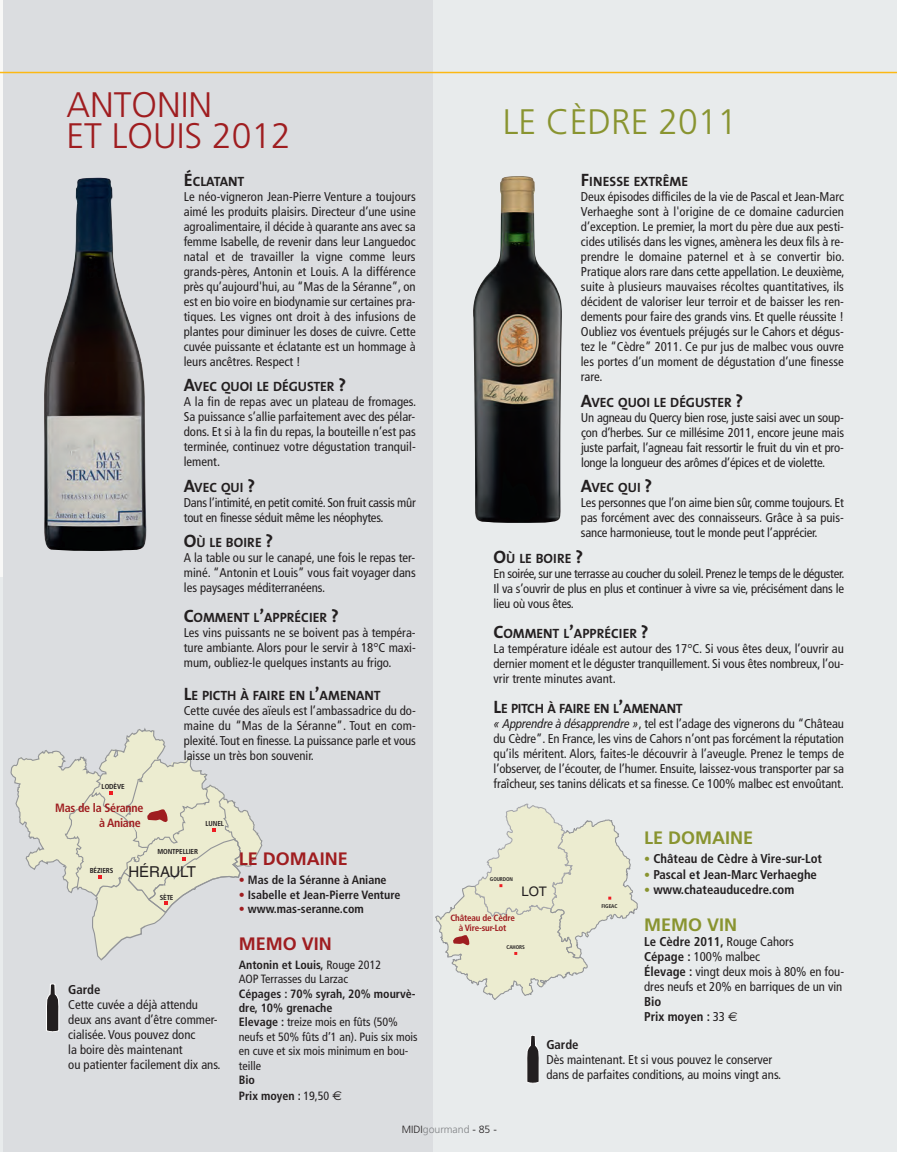
<style>
.page{position:relative;width:897px;height:1152px;background:#fff}
.page>*{position:absolute;margin:0;border:0;box-sizing:border-box;transform-origin:0 0}
.t1{font:35.4px/31px "Frutiger Light OV LSDEKA";color:#9f1d20}
.t2{font:35.4px "Frutiger Light OV LSDEKA";color:#899430}
.t3{font:18px "Frutiger Bold OV MSDEKA";color:#899430}
.t4{font:18px "Frutiger Bold OV MSDEKA";color:#9f1d20}
.t5{font:15px "Helvetica OV KSDEKA";color:#231f20}
.t6{font:13.5px "The Sans Bold Plain OV QSDEKA";color:#231f20}
.t7{font:13.5px "The Sans Bold Plain OV QSDEKA";letter-spacing:-.02em;color:#231f20}
.t8{font:13.2px "Helvetica OV KSDEKA";color:#231f20}
.t9{font:12.75px/15px "Frutiger Cn OV OSDEKA";color:#231f20;text-align:justify}
.t10{font:12.75px/15px "Frutiger Cn OV OSDEKA";letter-spacing:-.02em;color:#231f20}
.t11{font:12.75px "Frutiger Bold Cn OV NSDEKA";color:#231f20}
.t12{font:12px/14.4px "Frutiger Cn OV OSDEKA";color:#231f20}
.t13{font:12px "Frutiger Bold Cn OV NSDEKA";color:#231f20}
.t14{font:700 condensed 12px/14.4px "Frutiger";letter-spacing:-.02em;color:#9f1d20;text-align:right}
.t15{font:10.5px "Frutiger Light OV LSDEKA";color:#231f20}
.t16{font:700 condensed 9px/10.8px "Frutiger";letter-spacing:-.02em;color:#9f1d20;text-align:center}
.t17{font:700 condensed 7.2px "Frutiger";letter-spacing:-.02em;color:#231f20}
.t18{font:700 condensed 5.4px "Frutiger";letter-spacing:-.02em;color:#231f20}
.s1{font-size:18px}
.s2{font-family:"Frutiger Bold Cn OV NSDEKA"}
.s3{color:#9f1d20}
.s4{font-family:"Frutiger Cn OV OSDEKA"}
.s5{font-family:"Euro Sans Regular OV PSDEKA";font-size:12.75px}
.s6{font-family:"Frutiger LT Com Condensed Ita OV RSDEKA"}
.s7{font-size:12px;color:#899430}
.s8{font-family:"Euro Sans Regular OV PSDEKA"}
.s9{color:#808285}
</style>
<div class="page">
<div style="left:419px;top:0;width:477px;height:1152px;background:#e8ebec"></div>
<svg style="left:526px;top:1035px;width:14px;height:48px"></svg>
<svg style="left:435px;top:803px;width:203px;height:197px"></svg>
<div style="left:3px;top:0;width:429px;height:1152px;background:#dbdde0"></div>
<img style="left:44px;top:178px;width:102px;height:373px">
<svg style="left:10px;top:728px;width:252px;height:232px"></svg>
<svg style="left:46px;top:983px;width:14px;height:49px"></svg>
<hr style="left:0;top:0;width:3px;height:577px;background:#f8f8f7">
<hr style="left:0;top:577px;width:3px;height:575px;background:#e8ebec">
<hr style="left:0;top:72px;width:896px;height:1px;background:#fcb814">
<img style="left:473px;top:176px;width:89px;height:347px">
<p class="t1" style="left:66px;top:89px;width:226px">ANTONIN<br>ET LOUIS 2012</p>
<p class="t17" style="left:102px;top:782px;width:25px">LODÈVE</p>
<p class="t6" style="left:184px;top:173px;width:62px"><span class="s1">É</span>CLATANT</p>
<p class="t9" style="left:184px;top:189px;width:233px">Le néo-vigneron Jean-Pierre Venture a toujours aimé les produits plaisirs. Directeur d’une usine agroalimentaire, il décide à quarante ans avec sa femme Isabelle, de revenir dans leur Languedoc natal et de travailler la vigne comme leurs grands-pères, Antonin et Louis. A la différence près qu’aujourd'hui, au “Mas de la Séranne”, on est en bio voire en biodynamie sur certaines pra&shy;tiques. Les vignes ont droit à des infusions de plantes pour diminuer les doses de cuivre. Cette cuvée puissante et éclatante est un hommage à leurs ancêtres. Respect !</p>
<p class="t6" style="left:184px;top:378px;width:164px"><span class="s1">A</span>VEC QUOI LE DÉGUSTER <span class="s1">?</span></p>
<p class="t9" style="left:184px;top:394px;width:234px">A la fin de repas avec un plateau de fromages.<br>Sa puissance s’allie parfaitement avec des pélar&shy;dons. Et si à la fin du repas, la bouteille n’est pas terminée, continuez votre dégustation tranquil&shy;lement.</p>
<p class="t6" style="left:184px;top:479px;width:73px"><span class="s1">A</span>VEC QUI <span class="s1">?</span></p>
<p class="t10" style="left:184px;top:495px;width:233px">Dans l’intimité, en petit comité. Son fruit cassis mûr tout en finesse séduit même les néophytes.</p>
<p class="t6" style="left:184px;top:534px;width:91px"><span class="s1">O</span>Ù LE BOIRE <span class="s1">?</span></p>
<p class="t9" style="left:184px;top:550px;width:233px">A la table ou sur le canapé, une fois le repas ter&shy;miné. “Antonin et Louis” vous fait voyager dans les paysages méditerranéens.</p>
<p class="t6" style="left:184px;top:609px;width:157px"><span class="s1">C</span>OMMENT L<span class="s1">’</span>APPRÉCIER <span class="s1">?</span></p>
<p class="t9" style="left:184px;top:625px;width:233px">Les vins puissants ne se boivent pas à tempéra&shy;ture ambiante. Alors pour le servir à 18°C maxi&shy;mum, oubliez-le quelques instants au frigo.</p>
<p class="t6" style="left:184px;top:687px;width:198px"><span class="s1">L</span>E PICTH À FAIRE EN L<span class="s1">’</span>AMENANT</p>
<p class="t9" style="left:184px;top:703px;width:233px">Cette cuvée des aïeuls est l’ambassadrice du do&shy;maine du “Mas de la Séranne”. Tout en com&shy;plexité.Tout en finesse. La puissance parle et vous laisse un très bon souvenir.</p>
<p class="t14" style="left:55px;top:801px;width:90px">Mas de la Séranne à Aniane</p>
<p class="t5" style="left:128px;top:863px;width:69px">HÉRAULT</p>
<p class="t17" style="left:157px;top:847px;width:42px">MONTPELLIER</p>
<p class="t17" style="left:90px;top:866px;width:25px">BÉZIERS</p>
<p class="t17" style="left:160px;top:892px;width:15px">SÈTE</p>
<p class="t17" style="left:205px;top:819px;width:20px">LUNEL</p>
<p class="t9" style="left:68px;top:982px;width:154px;text-align:left"><span class="s2">Garde<br></span>Cette cuvée a déjà attendu deux ans avant d’être commer&shy;cialisée. Vous pouvez donc<br>la boire dès maintenant<br>ou patienter facilement dix ans.</p>
<p class="t4" style="left:239px;top:848px;width:110px">LE DOMAINE</p>
<p class="t13" style="left:239px;top:873px;width:149px"><span class="s3">•</span> Mas de la Séranne à Aniane</p>
<p class="t13" style="left:239px;top:887px;width:163px"><span class="s3">•</span> Isabelle et Jean-Pierre Venture</p>
<p class="t13" style="left:239px;top:901px;width:126px"><span class="s3">•</span> www.mas-seranne.com</p>
<p class="t4" style="left:239px;top:933px;width:94px">MEMO VIN</p>
<p class="t12" style="left:239px;top:957px;width:180px"><span class="s2">Antonin et Louis,</span> Rouge 2012<br>AOP Terrasses du Larzac<br><span class="s2">Cépages : 70% syrah, 20% mourvè&shy;dre, 10% grenache<br>Elevage :</span> treize mois en fûts (50% neufs et 50% fûts d’1 an). Puis six mois en cuve et six mois minimum en bou&shy;teille<br><span class="s2">Bio</span></p>
<p class="t13" style="left:239px;top:1088px;width:105px">Prix moyen : <span class="s4">19,50</span> <span class="s5">€</span></p>
<p class="t2" style="left:503px;top:101px;width:236px">LE CÈDRE 2011</p>
<p class="t6" style="left:581px;top:173px;width:109px"><span class="s1">F</span>INESSE EXTRÊME</p>
<p class="t9" style="left:580px;top:189px;width:265px">Deux épisodes difficiles de la vie de Pascal et Jean-Marc Verhaeghe sont à l'origine de ce domaine cadurcien d’exception. Le premier, la mort du père due aux pesti&shy;cides utilisés dans les vignes, amènera les deux fils à re&shy;prendre le domaine paternel et à se convertir bio.<br>Pratique alors rare dans cette appellation. Le deuxième, suite à plusieurs mauvaises récoltes quantitatives, ils décident de valoriser leur terroir et de baisser les ren&shy;dements pour faire des grands vins. Et quelle réussite !<br>Oubliez vos éventuels préjugés sur le Cahors et dégus&shy;tez le “Cèdre” 2011. Ce pur jus de malbec vous ouvre les portes d’un moment de dégustation d’une finesse rare.</p>
<p class="t6" style="left:581px;top:394px;width:164px"><span class="s1">A</span>VEC QUOI LE DÉGUSTER <span class="s1">?</span></p>
<p class="t9" style="left:581px;top:410px;width:264px">Un agneau du Quercy bien rose, juste saisi avec un soup&shy;çon d’herbes. Sur ce millésime 2011, encore jeune mais juste parfait, l’agneau fait ressortir le fruit du vin et pro&shy;longe la longueur des arômes d’épices et de violette.</p>
<p class="t6" style="left:581px;top:479px;width:73px"><span class="s1">A</span>VEC QUI <span class="s1">?</span></p>
<p class="t9" style="left:581px;top:495px;width:264px">Les personnes que l’on aime bien sûr, comme toujours. Et pas forcément avec des connaisseurs. Grâce à sa puis&shy;sance harmonieuse, tout le monde peut l’apprécier.</p>
<p class="t6" style="left:493px;top:550px;width:91px"><span class="s1">O</span>Ù LE BOIRE <span class="s1">?</span></p>
<p class="t9" style="left:493px;top:566px;width:352px">En soirée,sur une terrasse au coucher du soleil. Prenez le temps de le déguster.<br>Il va s’ouvrir de plus en plus et continuer à vivre sa vie, précisément dans le lieu où vous êtes.</p>
<p class="t6" style="left:493px;top:625px;width:157px"><span class="s1">C</span>OMMENT L<span class="s1">’</span>APPRÉCIER <span class="s1">?</span></p>
<p class="t9" style="left:493px;top:641px;width:352px">La température idéale est autour des 17°C. Si vous êtes deux, l’ouvrir au dernier moment et le déguster tranquillement. Si vous êtes nombreux, l’ou&shy;vrir trente minutes avant.</p>
<p class="t7" style="left:493px;top:700px;width:190px"><span class="s1">L</span>E PITCH À FAIRE EN L<span class="s1">’</span>AMENANT</p>
<p class="t9" style="left:493px;top:716px;width:352px"><span class="s6">« Apprendre à désapprendre »</span>, tel est l’adage des vignerons du “Château du Cèdre”. En France, les vins de Cahors n’ont pas forcément la réputation qu’ils méritent. Alors, faites-le découvrir à l’aveugle. Prenez le temps de l’observer, de l’écouter, de l’humer. Ensuite, laissez-vous transporter par sa fraîcheur, ses tanins délicats et sa finesse. Ce 100% malbec est envoûtant.</p>
<p class="t3" style="left:644px;top:827px;width:110px">LE DOMAINE</p>
<p class="t11" style="left:644px;top:851px;width:179px"><span class="s7">•</span> Château de Cèdre à Vire-sur-Lot</p>
<p class="t11" style="left:644px;top:867px;width:174px"><span class="s7">•</span> Pascal et Jean-Marc Verhaeghe</p>
<p class="t11" style="left:644px;top:882px;width:152px"><span class="s7">•</span> www.chateauducedre.com</p>
<p class="t3" style="left:644px;top:914px;width:94px">MEMO VIN</p>
<p class="t9" style="left:644px;top:934px;width:201px;text-align:left"><span class="s2">Le Cèdre 2011,</span> Rouge Cahors<br><span class="s2">Cépage :</span> 100% malbec<br><span class="s2">Élevage :</span> vingt deux mois à 80% en fou&shy;dres neufs et 20% en barriques de un vin<br><span class="s2">Bio<br>Prix moyen :</span> 33 <span class="s8">€</span></p>
<p class="t9" style="left:546px;top:1037px;width:236px;text-align:left"><span class="s2">Garde<br></span>Dès maintenant. Et si vous pouvez le conserver dans de parfaites conditions, au moins vingt ans.</p>
<p class="t18" style="left:490px;top:876px;width:25px">GOURDON</p>
<p class="t8" style="left:521px;top:883px;width:27px">LOT</p>
<p class="t18" style="left:601px;top:903px;width:17px">FIGEAC</p>
<p class="t16" style="left:450px;top:912px;width:66px">Château de Cèdre à Vire-sur-Lot</p>
<p class="t18" style="left:506px;top:944px;width:20px">CAHORS</p>
<p class="t15" style="left:402px;top:1123px;width:96px">MIDI<span class="s9">gourmand</span> - 85 -</p>
</div>
